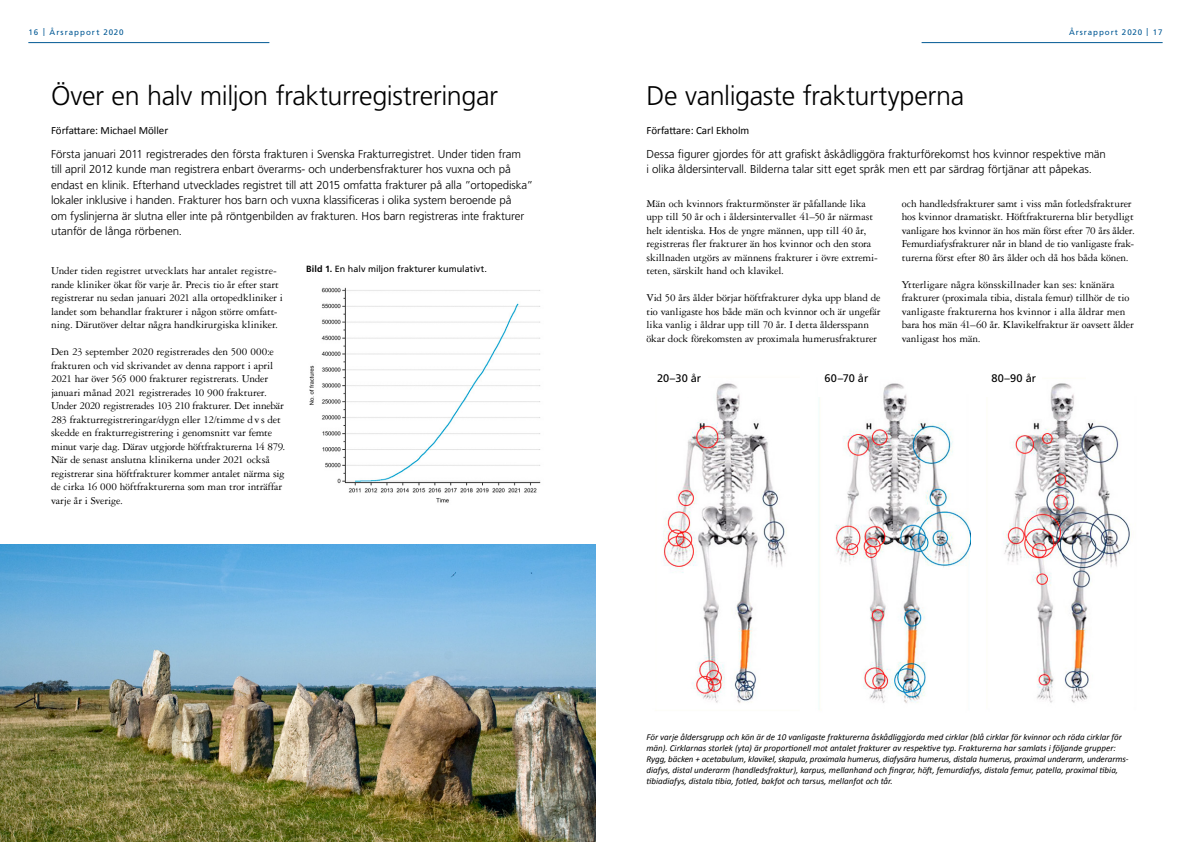
<style>
.page{position:relative;width:1191px;height:842px;background:#fff}
.page>*{position:absolute;margin:0;border:0;box-sizing:border-box;transform-origin:0 0}
.t1{font:300 27px "Frutiger LT Pro";letter-spacing:-.015em;color:#000}
.t2{font:300 11.5px/15.5px "Frutiger LT Pro";letter-spacing:-.01em;color:#000}
.t3{font:11.2px/13.5px "Garamond 3 LT Std";letter-spacing:-.01em;color:#000}
.t4{font:11px "Calibri";color:#000}
.t5{font:11px "Frutiger LT Pro";letter-spacing:-.005em;color:#000}
.t6{font:italic 9px/11px "Calibri";color:#000}
.t7{font:9px "Frutiger LT Pro";letter-spacing:.005em;color:#000}
.t8{font:8px "Frutiger LT Pro";letter-spacing:.12em;color:#005894}
.s1{font-weight:700}
</style>
<div class="page">
<hr style="left:28px;top:42px;width:241px;height:1px;background:#005894">
<hr style="left:921px;top:42px;width:241px;height:1px;background:#005894">
<img style="left:309px;top:287px;width:232px;height:216px">
<img style="left:663px;top:383px;width:124px;height:320px">
<img style="left:818px;top:383px;width:152px;height:326px">
<img style="left:1003px;top:383px;width:127px;height:320px">
<div style="left:651px;top:374px;width:56px;height:23px;background:#fff"></div>
<div style="left:818px;top:374px;width:56px;height:23px;background:#fff"></div>
<div style="left:985px;top:374px;width:57px;height:23px;background:#fff"></div>
<div style="left:913px;top:371px;width:58px;height:23px;background:#fff"></div>
<div style="left:1085px;top:371px;width:58px;height:23px;background:#fff"></div>
<img style="left:0;top:544px;width:595px;height:298px">
<p class="t8" style="left:28px;top:28px;width:97px">16 | Årsrapport 2020</p>
<p class="t8" style="left:1069px;top:28px;width:95px">Årsrapport 2020 | 17</p>
<h1 class="t1" style="left:51px;top:80px;width:448px">Över en halv miljon frakturregistreringar</h1>
<p class="t4" style="left:51px;top:124px;width:119px">Författare: Michael Möller</p>
<p class="t2" style="left:51px;top:146px;width:483px">Första januari 2011 registrerades den första frakturen i Svenska Frakturregistret. Under tiden fram till april 2012 kunde man registrera enbart överarms- och underbensfrakturer hos vuxna och på endast en klinik. Efterhand utvecklades registret till att 2015 omfatta frakturer på alla ”ortopediska” lokaler inklusive i handen. Frakturer hos barn och vuxna klassificeras i olika system beroende på<br>om fyslinjerna är slutna eller inte på röntgenbilden av frakturen. Hos barn registreras inte frakturer utanför de långa rörbenen.</p>
<p class="t3" style="left:51px;top:264px;width:233px">Under tiden registret utvecklats har antalet registre&shy;rande kliniker ökat för varje år. Precis tio år efter start registrerar nu sedan januari 2021 alla ortopedkliniker i landet som behandlar frakturer i någon större omfatt&shy;ning. Därutöver deltar några handkirurgiska kliniker.</p>
<p class="t3" style="left:51px;top:345px;width:236px">Den 23 september 2020 registrerades den 500 000:e frakturen och vid skrivandet av denna rapport i april 2021 har över 565 000 frakturer registrerats. Under januari månad 2021 registrerades 10 900 frakturer.<br>Under 2020 registrerades 103 210 frakturer. Det innebär 283 frakturregistreringar/dygn eller 12/timme dv s det skedde en frakturregistrering i genomsnitt var femte minut varje dag. Därav utgjorde höftfrakturerna 14 879.<br>När de senast anslutna klinikerna under 2021 också registrerar sina höftfrakturer kommer antalet närma sig de cirka 16 000 höftfrakturerna som man tror inträffar varje år i Sverige.</p>
<p class="t7" style="left:306px;top:264px;width:182px"><span class="s1">Bild 1.</span> En halv miljon frakturer kumulativt.</p>
<h1 class="t1" style="left:646px;top:80px;width:319px">De vanligaste frakturtyperna</h1>
<p class="t4" style="left:646px;top:124px;width:104px">Författare: Carl Ekholm</p>
<p class="t2" style="left:646px;top:146px;width:461px">Dessa figurer gjordes för att grafiskt åskådliggöra frakturförekomst hos kvinnor respektive män i olika åldersintervall. Bilderna talar sitt eget språk men ett par särdrag förtjänar att påpekas.</p>
<p class="t3" style="left:646px;top:196px;width:233px">Män och kvinnors frakturmönster är påfallande lika upp till 50 år och i åldersintervallet 41–50 år närmast helt identiska. Hos de yngre männen, upp till 40 år, registreras fler frakturer än hos kvinnor och den stora skillnaden utgörs av männens frakturer i övre extremi&shy;teten, särskilt hand och klavikel.</p>
<p class="t3" style="left:646px;top:291px;width:236px">Vid 50 års ålder börjar höftfrakturer dyka upp bland de tio vanligaste hos både män och kvinnor och är ungefär lika vanlig i åldrar upp till 70 år. I detta åldersspann ökar dock förekomsten av proximala humerusfrakturer</p>
<p class="t3" style="left:901px;top:196px;width:235px">och handledsfrakturer samt i viss mån fotledsfrakturer hos kvinnor dramatiskt. Höftfrakturerna blir betydligt vanligare hos kvinnor än hos män först efter 70 års ålder.<br>Femurdiafysfrakturer når in bland de tio vanligaste frak&shy;turerna först efter 80 års ålder och då hos båda könen.</p>
<p class="t3" style="left:901px;top:277px;width:233px">Ytterligare några könsskillnader kan ses: knänära frakturer (proximala tibia, distala femur) tillhör de tio vanligaste frakturerna hos kvinnor i alla åldrar men bara hos män 41–60 år. Klavikelfraktur är oavsett ålder vanligast hos män.</p>
<p class="t5" style="left:657px;top:372px;width:46px">20–30 år</p>
<p class="t5" style="left:824px;top:372px;width:45px">60–70 år</p>
<p class="t5" style="left:991px;top:372px;width:46px">80–90 år</p>
<p class="t6" style="left:646px;top:731px;width:483px">För varje åldersgrupp och kön är de 10 vanligaste frakturerna åskådliggjorda med cirklar (blå cirklar för kvinnor och röda cirklar för män). Cirklarnas storlek (yta) är proportionell mot antalet frakturer av respektive typ. Frakturerna har samlats i följande grupper:<br>Rygg, bäcken + acetabulum, klavikel, skapula, proximala humerus, diafysära humerus, distala humerus, proximal underarm, underarms&shy;diafys, distal underarm (handledsfraktur), karpus, mellanhand och fingrar, höft, femurdiafys, distala femur, patella, proximal tibia, tibiadiafys, distala tibia, fotled, bakfot och tarsus, mellanfot och tår.</p>
</div>
